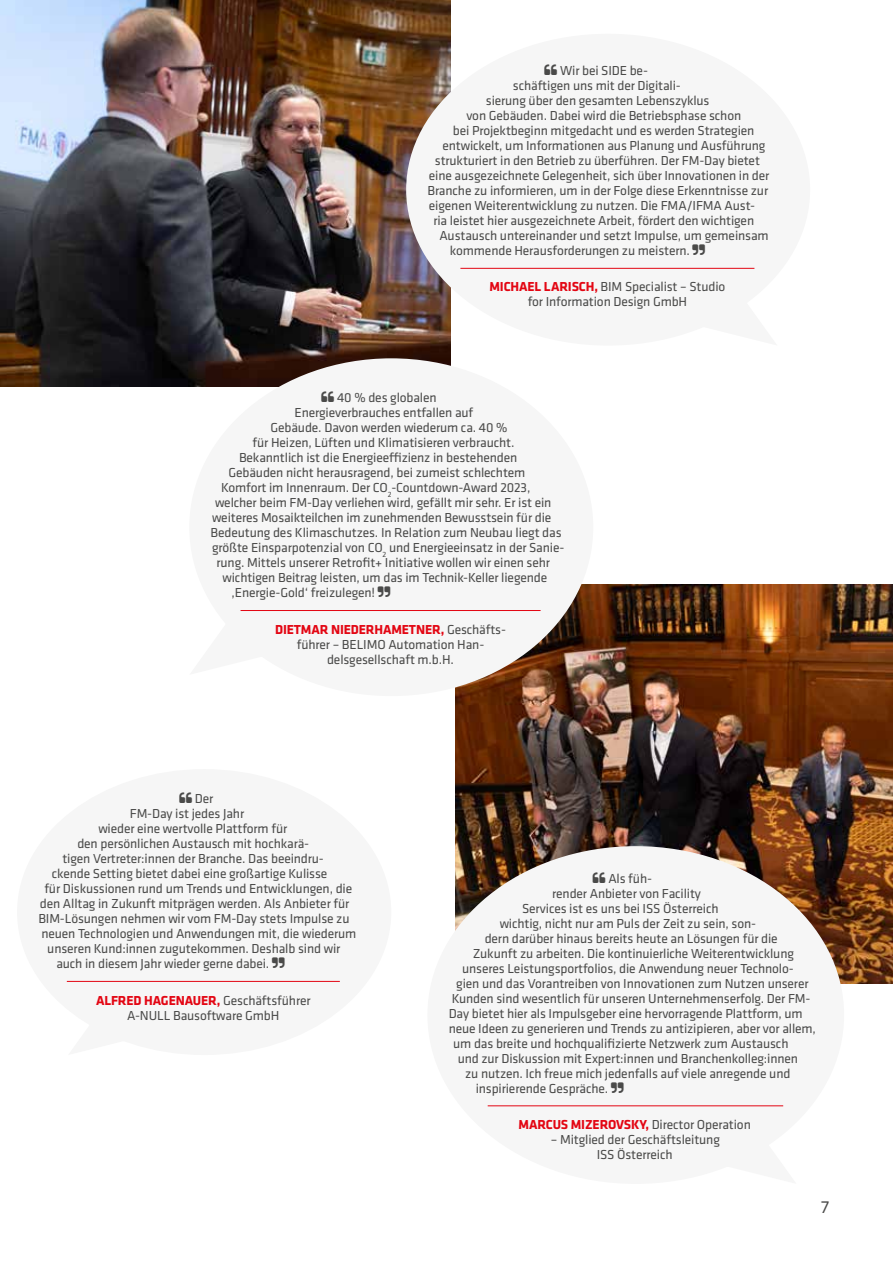
<style>
.page{position:relative;width:893px;height:1263px;background:#fff}
.page>*{position:absolute;margin:0;border:0;box-sizing:border-box;transform-origin:0 0}
.t1{font:18px "Klavika";color:#4a4a49}
.t2{font:13.5px/15px "Klavika";letter-spacing:-.01em;color:#4a4a49;text-align:center}
.t3{font:700 13.5px "Klavika";letter-spacing:-.01em;color:#e30613}
.s1{font-weight:700;color:#e30613}
.s2{font-weight:400;color:#4a4a49}
</style>
<div class="page">
<img style="left:0;top:0;width:451px;height:387px">
<img style="left:455px;top:584px;width:438px;height:399px">
<div style="left:189px;top:358px;width:404px;height:338px;background:#f6f6f6;border-radius:50%"></div>
<hr style="left:241px;top:610px;width:300px;height:1px;background:#e30613">
<div style="left:427px;top:846px;width:417px;height:338px;background:#f6f6f6;border-radius:50%"></div>
<hr style="left:488px;top:1105px;width:295px;height:1px;background:#e30613">
<div style="left:17px;top:769px;width:374px;height:286px;background:#f6f6f6;border-radius:50%"></div>
<hr style="left:67px;top:981px;width:273px;height:1px;background:#e30613">
<div style="left:406px;top:34px;width:404px;height:312px;background:#f6f6f6;border-radius:50%"></div>
<hr style="left:460px;top:268px;width:294px;height:1px;background:#e30613">
<svg style="left:693px;top:267px;width:62px;height:2px"></svg>
<p class="t2" style="left:560px;top:63px;width:89px">Wir bei SIDE be-</p>
<p class="t2" style="left:513px;top:78px;width:170px">schäftigen uns mit der Digitali-</p>
<p class="t2" style="left:486px;top:93px;width:225px">sierung über den gesamten Lebenszyklus</p>
<p class="t2" style="left:466px;top:108px;width:276px">von Gebäuden. Dabei wird die Betriebsphase schon</p>
<p class="t2" style="left:453px;top:123px;width:303px">bei Projektbeginn mitgedacht und es werden Strategien</p>
<p class="t2" style="left:442px;top:138px;width:324px">entwickelt, um Informationen aus Planung und Ausführung</p>
<p class="t2" style="left:435px;top:153px;width:327px">strukturiert in den Betrieb zu überführen. Der FM-Day bietet</p>
<p class="t2" style="left:429px;top:168px;width:342px">eine ausgezeichnete Gelegenheit, sich über Innovationen in der</p>
<p class="t2" style="left:427px;top:183px;width:342px">Branche zu informieren, um in der Folge diese Erkenntnisse zur</p>
<p class="t2" style="left:429px;top:198px;width:328px">eigenen Weiterentwicklung zu nutzen. Die FMA/IFMA Aust-</p>
<p class="t2" style="left:433px;top:213px;width:322px">ria leistet hier ausgezeichnete Arbeit, fördert den wichtigen</p>
<p class="t2" style="left:439px;top:228px;width:331px">Austausch untereinander und setzt Impulse, um gemeinsam</p>
<p class="t2" style="left:450px;top:243px;width:241px">kommende Herausforderungen zu meistern.</p>
<p class="t2" style="left:489px;top:279px;width:237px"><span class="s1">MICHAEL LARISCH,</span> BIM Specialist – Studio for Information Design GmbH</p>
<p class="t2" style="left:337px;top:390px;width:101px">40 % des globalen</p>
<p class="t2" style="left:295px;top:405px;width:180px">Energieverbrauches entfallen auf</p>
<p class="t2" style="left:271px;top:420px;width:238px">Gebäude. Davon werden wiederum ca. 40 %</p>
<p class="t2" style="left:253px;top:435px;width:263px">für Heizen, Lüften und Klimatisieren verbraucht.</p>
<p class="t2" style="left:239px;top:450px;width:280px">Bekanntlich ist die Energieeffizienz in bestehenden</p>
<p class="t2" style="left:229px;top:465px;width:298px">Gebäuden nicht herausragend, bei zumeist schlechtem</p>
<p class="t2" style="left:221px;top:480px;width:311px">Komfort im Innenraum. Der CO<sub>2</sub>-Countdown-Award 2023,</p>
<p class="t2" style="left:215px;top:495px;width:338px">welcher beim FM-Day verliehen wird, gefällt mir sehr. Er ist ein</p>
<p class="t2" style="left:212px;top:510px;width:341px">weiteres Mosaikteilchen im zunehmenden Bewusstsein für die</p>
<p class="t2" style="left:211px;top:525px;width:353px">Bedeutung des Klimaschutzes. In Relation zum Neubau liegt das</p>
<p class="t2" style="left:212px;top:540px;width:354px">größte Einsparpotenzial von CO<sub>2</sub> und Energieeinsatz in der Sanie-</p>
<p class="t2" style="left:217px;top:555px;width:335px">rung. Mittels unserer Retrofit+ Initiative wollen wir einen sehr</p>
<p class="t2" style="left:223px;top:570px;width:326px">wichtigen Beitrag leisten, um das im Technik-Keller liegende</p>
<p class="t2" style="left:232px;top:585px;width:145px">‚Energie-Gold‘ freizulegen!</p>
<p class="t2" style="left:275px;top:621px;width:232px"><span class="s1">DIETMAR NIEDERHAMETNER,</span> Geschäfts&shy;führer – BELIMO Automation Han&shy;delsgesellschaft m.b.H.</p>
<p class="t2" style="left:195px;top:791px;width:20px">Der</p>
<p class="t2" style="left:130px;top:806px;width:116px">FM-Day ist jedes Jahr</p>
<p class="t2" style="left:98px;top:821px;width:190px">wieder eine wertvolle Plattform für</p>
<p class="t2" style="left:77px;top:836px;width:233px">den persönlichen Austausch mit hochkarä-</p>
<p class="t2" style="left:62px;top:851px;width:263px">tigen Vertreter:innen der Branche. Das beeindru-</p>
<p class="t2" style="left:52px;top:866px;width:277px">ckende Setting bietet dabei eine großartige Kulisse</p>
<p class="t2" style="left:44px;top:881px;width:309px">für Diskussionen rund um Trends und Entwicklungen, die</p>
<p class="t2" style="left:40px;top:896px;width:311px">den Alltag in Zukunft mitprägen werden. Als Anbieter für</p>
<p class="t2" style="left:38px;top:911px;width:313px">BIM-Lösungen nehmen wir vom FM-Day stets Impulse zu</p>
<p class="t2" style="left:41px;top:926px;width:317px">neuen Technologien und Anwendungen mit, die wiederum</p>
<p class="t2" style="left:47px;top:941px;width:294px">unseren Kund:innen zugutekommen. Deshalb sind wir</p>
<p class="t2" style="left:56px;top:956px;width:215px">auch in diesem Jahr wieder gerne dabei.</p>
<p class="t2" style="left:96px;top:992px;width:216px"><span class="s1">ALFRED HAGENAUER,</span> Geschäftsführer<br>A-NULL Bausoftware GmbH</p>
<p class="t2" style="left:608px;top:870px;width:45px">Als füh-</p>
<p class="t2" style="left:552px;top:885px;width:150px">render Anbieter von Facility</p>
<p class="t2" style="left:522px;top:900px;width:198px">Services ist es uns bei ISS Österreich</p>
<p class="t2" style="left:500px;top:915px;width:258px">wichtig, nicht nur am Puls der Zeit zu sein, son-</p>
<p class="t2" style="left:485px;top:930px;width:295px">dern darüber hinaus bereits heute an Lösungen für die</p>
<p class="t2" style="left:473px;top:945px;width:323px">Zukunft zu arbeiten. Die kontinuierliche Weiterentwicklung</p>
<p class="t2" style="left:462px;top:960px;width:333px">unseres Leistungsportfolios, die Anwendung neuer Technolo-</p>
<p class="t2" style="left:456px;top:975px;width:354px">gien und das Vorantreiben von Innovationen zum Nutzen unserer</p>
<p class="t2" style="left:452px;top:990px;width:360px">Kunden sind wesentlich für unseren Unternehmenserfolg. Der FM-</p>
<p class="t2" style="left:449px;top:1005px;width:355px">Day bietet hier als Impulsgeber eine hervorragende Plattform, um</p>
<p class="t2" style="left:449px;top:1020px;width:369px">neue Ideen zu generieren und Trends zu antizipieren, aber vor allem,</p>
<p class="t2" style="left:453px;top:1035px;width:337px">um das breite und hochqualifizierte Netzwerk zum Austausch</p>
<p class="t2" style="left:458px;top:1050px;width:342px">und zur Diskussion mit Expert:innen und Branchenkolleg:innen</p>
<p class="t2" style="left:465px;top:1065px;width:327px">zu nutzen. Ich freue mich jedenfalls auf viele anregende und</p>
<p class="t2" style="left:476px;top:1080px;width:134px">inspirierende Gespräche.</p>
<p class="t3" style="left:519px;top:1115px;width:234px">MARCUS MIZEROVSKY, <span class="s2">Director Operation</span></p>
<p class="t2" style="left:551px;top:1131px;width:171px">– Mitglied der Geschäftsleitung<br>ISS Österreich</p>
<h1 class="t1" style="left:821px;top:1195px;width:9px">7</h1>
</div>
